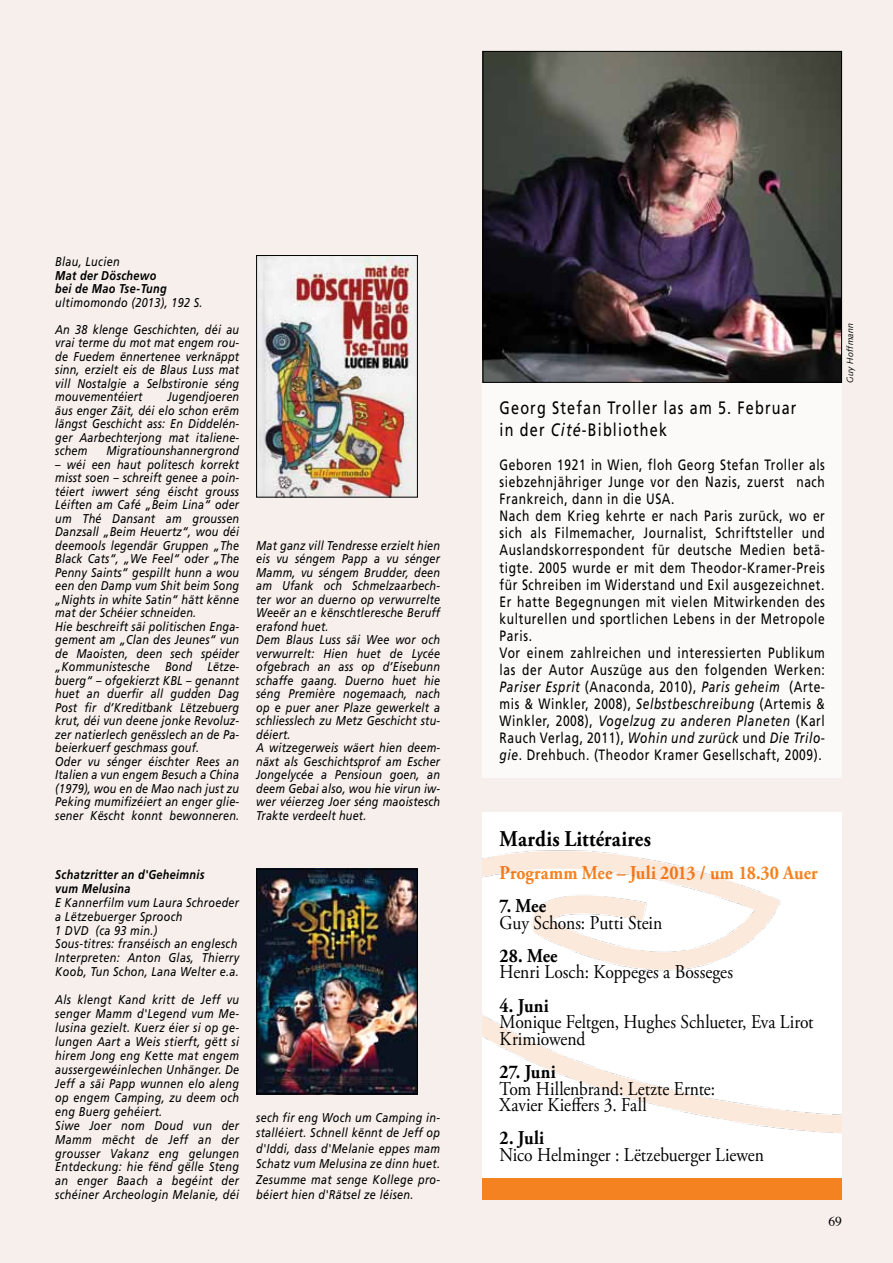
<style>
.page{position:relative;width:893px;height:1263px;background:#f6efeb}
.page>*{position:absolute;margin:0;border:0;box-sizing:border-box;transform-origin:0 0}
.t1{font:700 22.5px "Adobe Garamond Pro";letter-spacing:.01em;color:#000;scale:.9 1}
.t2{font:19.5px/16.6px "Adobe Garamond Pro";color:#000;scale:.9 1}
.t3{font:700 19.5px "Adobe Garamond Pro";letter-spacing:.005em;color:#f58220;scale:.9 1}
.t4{font:700 19.5px "Adobe Garamond Pro";letter-spacing:.01em;color:#000;scale:.9 1}
.t5{font:18px/22.2px "Frutiger";letter-spacing:.08em;color:#000;scale:.8 1}
.t6{font:15px/17.1px "Frutiger";letter-spacing:.05em;color:#000;scale:.8 1}
.t7{font:13.5px "Times";color:#000}
.t8{font:italic 12.75px/13.5px "Frutiger";letter-spacing:.02em;color:#000;scale:.85 1}
.t9{font:italic 700 12.75px/14px "Frutiger";letter-spacing:.03em;color:#000;scale:.85 1}
.t10{font:italic 9px "Syntax";letter-spacing:.02em;color:#000}
.s1{font-style:italic}
</style>
<div class="page">
<div style="left:483px;top:383px;width:359px;height:394px;background:#fcfaf8"></div>
<img style="left:485px;top:53px;width:355px;height:328px">
<div style="left:483px;top:51px;width:359px;height:332px;border:1px solid #000"></div>
<div style="left:483px;top:812px;width:359px;height:366px;background:#fff"></div>
<div style="left:483px;top:1178px;width:359px;height:21px;background:#f58220"></div>
<img style="left:483px;top:850px;width:359px;height:283px">
<img style="left:258px;top:257px;width:158px;height:238px">
<div style="left:256px;top:255px;width:162px;height:242px;border:1px solid #000"></div>
<img style="left:258px;top:871px;width:158px;height:221px">
<div style="left:256px;top:869px;width:162px;height:225px;border:1px solid #000"></div>
<p class="t8" style="left:55px;top:255px;width:77px">Blau, Lucien</p>
<p class="t9" style="left:55px;top:268px;width:133px;line-height:13.5px">Mat der Döschewo bei de Mao Tse-Tung</p>
<p class="t8" style="left:55px;top:289px;width:218px;line-height:27px">ultimomondo (2013), 192 S.<br>An 38 klenge Geschichten, déi au</p>
<p class="t8" style="left:55px;top:336px;width:218px;text-align:justify">vrai terme du mot mat engem rou&shy;de Fuedem ënnertenee verknäppt sinn, erzielt eis de Blaus Luss mat vill Nostalgie a Selbstironie séng mouvementéiert</p>
<p class="t8" style="left:55px;top:390px;width:218px;text-align:justify;text-indent:112px">Jugendjoeren äus enger Zäit, déi elo schon erëm längst Geschicht ass: En Diddelén&shy;ger Aarbechterjong mat italiene&shy;schem</p>
<p class="t8" style="left:106px;top:444px;width:158px">Migratiounshannergrond</p>
<p class="t8" style="left:55px;top:457px;width:218px">– wéi een haut politesch korrekt misst soen – schreift genee a poin&shy;téiert iwwert séng éischt grouss<br>Léiften am Café „Beim Lina“ oder um Thé Dansant am groussen<br>Danzsall „Beim Heuertz“, wou déi deemools legendär Gruppen „The<br>Black Cats“, „We Feel“ oder „The<br>Penny Saints“ gespillt hunn a wou een den Damp vum Shit beim Song „Nights in white Satin“ hätt kënne mat der Schéier schneiden.<br>Hie beschreift säi politischen Enga&shy;gement am „Clan des Jeunes“ vun de Maoisten, deen sech spéider „Kommunistesche Bond Lëtze&shy;buerg“ – ofgekierzt KBL – genannt huet an duerfir all gudden Dag<br>Post fir d’Kreditbank Lëtzebuerg krut, déi vun deene jonke Revoluz&shy;zer natierlech genësslech an de Pa&shy;beierkuerf geschmass gouf.<br>Oder vu sénger éischter Rees an<br>Italien a vun engem Besuch a China (1979), wou en de Mao nach just zu<br>Peking mumifizéiert an enger glie&shy;sener Këscht konnt bewonneren.</p>
<p class="t8" style="left:256px;top:539px;width:218px">Mat ganz vill Tendresse erzielt hien eis vu séngem Papp a vu sénger<br>Mamm, vu séngem Brudder, deen am Ufank och Schmelzaarbech&shy;ter wor an duerno op verwurrelte<br>Weeër an e kënschtleresche Beruff erafond huet.<br>Dem Blaus Luss säi Wee wor och verwurrelt: Hien huet de Lycée ofgebrach an ass op d’Eisebunn schaffe gaang. Duerno huet hie séng Première nogemaach, nach op e puer aner Plaze gewerkelt a schliesslech zu Metz Geschicht stu&shy;déiert.<br>A witzegerweis wäert hien deem&shy;näxt als Geschichtsprof am Escher<br>Jongelycée a Pensioun goen, an deem Gebai also, wou hie virun iw&shy;wer véierzeg Joer séng maoistesch<br>Trakte verdeelt huet.</p>
<p class="t9" style="left:55px;top:867px;width:177px">Schatzritter an d'Geheimnis vum Melusina</p>
<p class="t8" style="left:55px;top:895px;width:218px;line-height:14px">E Kannerfilm vum Laura Schroeder a Lëtzebuerger Sprooch<br>1 DVD (ca 93 min.)<br>Sous-titres: franséisch an englesch<br>Interpreten: Anton Glas, Thierry<br>Koob, Tun Schon, Lana Welter e.a.</p>
<p class="t8" style="left:55px;top:993px;width:218px;line-height:14px">Als klengt Kand kritt de Jeff vu senger Mamm d'Legend vum Me&shy;lusina gezielt. Kuerz éier si op ge&shy;lungen Aart a Weis stierft, gëtt si hirem Jong eng Kette mat engem aussergewéinlechen Unhänger. De<br>Jeff a säi Papp wunnen elo aleng op engem Camping, zu deem och eng Buerg gehéiert.<br>Siwe Joer nom Doud vun der<br>Mamm mëcht de Jeff an der grousser Vakanz eng gelungen<br>Entdeckung: hie fënd gëlle Steng an enger Baach a begéint der schéiner Archeologin Melanie, déi</p>
<p class="t8" style="left:256px;top:1110px;width:218px;line-height:15.5px;text-align:justify">sech fir eng Woch um Camping in&shy;stalléiert. Schnell kënnt de Jeff op d'Iddi, dass d'Melanie eppes mam Schatz vum Melusina ze dinn huet.<br>Zesumme mat senge Kollege pro&shy;béiert hien d'Rätsel ze léisen.</p>
<h3 class="t5" style="left:500px;top:396px;width:373px">Georg Stefan Troller las am 5. Februar in der <span class="s1">Cité</span>-Bibliothek</h3>
<p class="t6" style="left:500px;top:456px;width:408px">Geboren 1921 in Wien, floh Georg Stefan Troller als siebzehnjähriger Junge vor den Nazis, zuerst nach Frankreich, dann in die USA.<br>Nach dem Krieg kehrte er nach Paris zurück, wo er sich als Filmemacher, Journalist, Schriftsteller und Auslandskorrespondent für deutsche Medien betä&shy;tigte. 2005 wurde er mit dem Theodor-Kramer-Preis für Schreiben im Widerstand und Exil ausgezeichnet.<br>Er hatte Begegnungen mit vielen Mitwirkenden des kulturellen und sportlichen Lebens in der Metropole Paris.<br>Vor einem zahlreichen und interessierten Publikum las der Autor Auszüge aus den folgenden Werken:<br><span class="s1">Pariser Esprit</span> (Anaconda, 2010), <span class="s1">Paris geheim</span> (Arte&shy;mis &amp; Winkler, 2008), <span class="s1">Selbstbeschreibung</span> (Artemis &amp; Winkler, 2008), <span class="s1">Vogelzug zu anderen Planeten</span> (Karl Rauch Verlag, 2011), <span class="s1">Wohin und zurück</span> und <span class="s1">Die Trilo&shy;gie</span>. Drehbuch. (Theodor Kramer Gesellschaft, 2009).</p>
<p class="t10" style="left:845px;top:383px;width:62px;rotate:-90deg">Guy Hoffmann</p>
<h1 class="t1" style="left:500px;top:825px;width:170px">Mardis Littéraires</h1>
<h2 class="t3" style="left:500px;top:861px;width:355px">Programm Mee – Juli 2013 / um 18.30 Auer</h2>
<h2 class="t4" style="left:500px;top:894px;width:53px">7. Mee</h2>
<h2 class="t2" style="left:500px;top:915px;width:182px">Guy Schons: Putti Stein</h2>
<h2 class="t4" style="left:500px;top:944px;width:66px">28. Mee</h2>
<h2 class="t2" style="left:500px;top:964px;width:261px">Henri Losch: Koppeges a Bosseges</h2>
<h2 class="t4" style="left:500px;top:994px;width:56px">4. Juni</h2>
<h2 class="t2" style="left:500px;top:1014px;width:350px">Monique Feltgen, Hughes Schlueter, Eva Lirot<br>Krimiowend</h2>
<h2 class="t4" style="left:500px;top:1060px;width:64px">27. Juni</h2>
<h2 class="t2" style="left:500px;top:1081px;width:241px">Tom Hillenbrand: Letzte Ernte:<br>Xavier Kieffers 3. Fall</h2>
<h2 class="t4" style="left:500px;top:1127px;width:51px">2. Juli</h2>
<h2 class="t2" style="left:500px;top:1147px;width:295px">Nico Helminger : Lëtzebuerger Liewen</h2>
<p class="t7" style="left:828px;top:1209px;width:15px">69</p>
</div>
